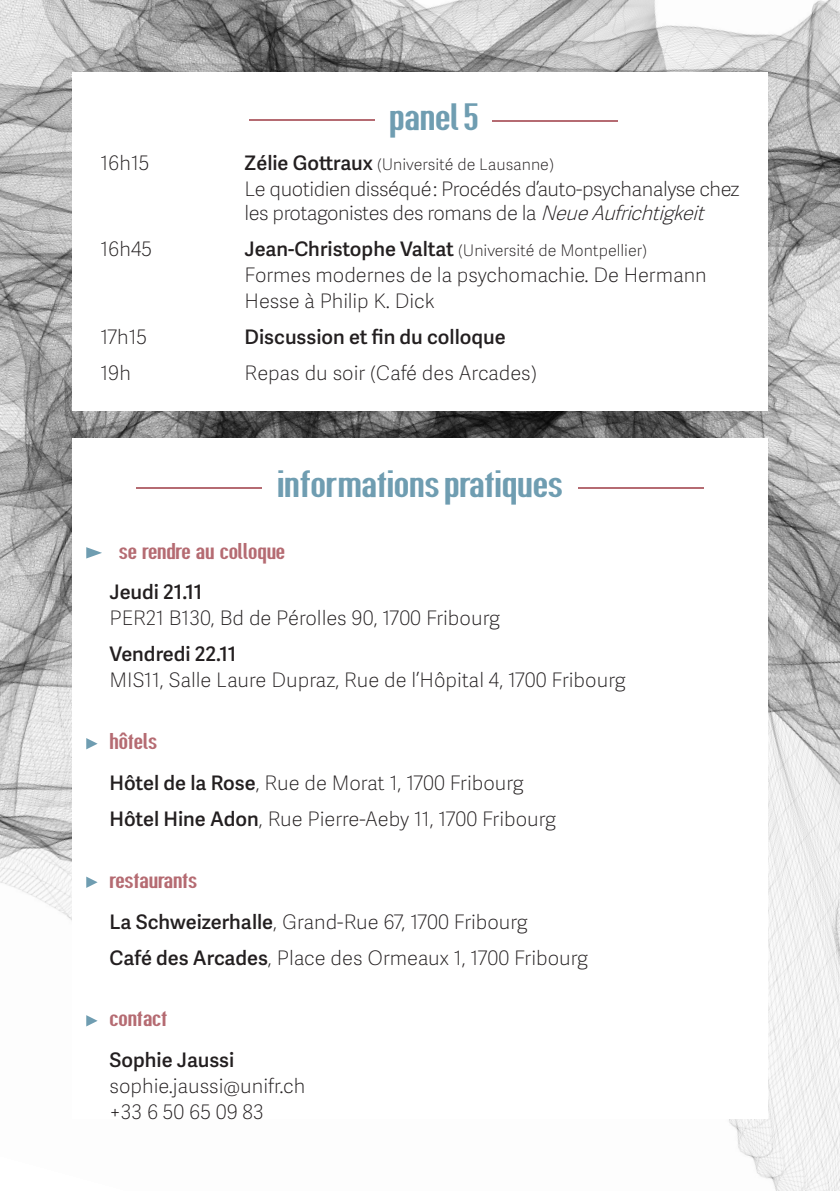
<style>
.page{position:relative;width:840px;height:1191px;background:#fff}
.page>*{position:absolute;margin:0;border:0;box-sizing:border-box;transform-origin:0 0}
.t1{font:40px "Give A Hoot Ex Bd Ext";color:#6f9db1}
.t2{font:24px "Give A Hoot Ex Bd Ext";color:#b56b72}
.t3{font:100 20px/26px "Adelle Sans Devanagari";letter-spacing:-.005em;color:#231f20}
.t4{font:100 20px/24px "Adelle Sans Devanagari";letter-spacing:-.025em;color:#231f20}
.t5{font:600 20px "Adelle Sans Devanagari";color:#231f20}
.t6{font:100 16px "Adelle Sans Devanagari";color:#231f20}
.s1{font-weight:600;font-size:20px}
.s2{font-style:italic}
.s3{font-weight:600}
</style>
<div class="page">
<img style="left:0;top:0;width:839px;height:1191px">
<div style="left:72px;top:438px;width:695px;height:681px;background:#fff"></div>
<div style="left:72px;top:72px;width:695px;height:338px;background:#fff"></div>
<hr style="left:492px;top:120px;width:126px;height:2px;background:#b56b72">
<hr style="left:249px;top:120px;width:125px;height:1px;background:#b56b72">
<hr style="left:578px;top:487px;width:125px;height:2px;background:#b56b72">
<hr style="left:136px;top:487px;width:126px;height:2px;background:#b56b72">
<svg style="left:86px;top:547px;width:16px;height:11px"></svg>
<svg style="left:86px;top:738px;width:12px;height:11px"></svg>
<svg style="left:86px;top:876px;width:12px;height:12px"></svg>
<svg style="left:86px;top:1015px;width:12px;height:11px"></svg>
<p class="t1" style="left:389px;top:94px;width:91px">panel 5</p>
<p class="t3" style="left:100px;top:152px;width:50px">16h15</p>
<p class="t6" style="left:244px;top:153px;width:310px"><span class="s1">Zélie Gottraux</span> (Université de Lausanne)</p>
<p class="t4" style="left:244px;top:179px;width:496px">Le quotidien disséqué : Procédés d’auto-psychanalyse chez les protagonistes des romans de la <span class="s2">NeueAufrichtigkeit</span></p>
<p class="t3" style="left:100px;top:238px;width:53px">16h45</p>
<p class="t6" style="left:244px;top:239px;width:403px"><span class="s1">Jean-Christophe Valtat</span> (Université de Montpellier)</p>
<p class="t3" style="left:244px;top:264px;width:463px">Formes modernes de la psychomachie. De Hermann<br>Hesse à Philip K. Dick</p>
<p class="t3" style="left:100px;top:326px;width:48px">17h15</p>
<p class="t5" style="left:244px;top:326px;width:262px">Discussion et fin du colloque</p>
<p class="t3" style="left:100px;top:362px;width:32px">19h</p>
<p class="t3" style="left:244px;top:362px;width:293px">Repas du soir (Café des Arcades)</p>
<p class="t1" style="left:277px;top:461px;width:287px">informations pratiques</p>
<p class="t2" style="left:119px;top:537px;width:168px">se rendre au colloque</p>
<p class="t5" style="left:109px;top:580px;width:94px">Jeudi 21.11</p>
<p class="t3" style="left:109px;top:606px;width:392px">PER21 B130, Bd de Pérolles 90, 1700 Fribourg</p>
<p class="t5" style="left:109px;top:642px;width:128px">Vendredi 22.11</p>
<p class="t3" style="left:109px;top:668px;width:517px">MIS11, Salle Laure Dupraz, Rue de l’Hôpital 4, 1700 Fribourg</p>
<p class="t2" style="left:109px;top:728px;width:49px">hôtels</p>
<p class="t3" style="left:109px;top:771px;width:415px"><span class="s3">Hôtel de la Rose</span>, Rue de Morat 1, 1700 Fribourg</p>
<p class="t3" style="left:109px;top:807px;width:448px"><span class="s3">Hôtel Hine Adon</span>, Rue Pierre-Aeby 11, 1700 Fribourg</p>
<p class="t2" style="left:109px;top:866px;width:89px">restaurants</p>
<p class="t3" style="left:109px;top:910px;width:419px"><span class="s3">La Schweizerhalle</span>, Grand-Rue 67, 1700 Fribourg</p>
<p class="t3" style="left:109px;top:946px;width:480px"><span class="s3">Café des Arcades</span>, Place des Ormeaux 1, 1700 Fribourg</p>
<p class="t2" style="left:109px;top:1005px;width:59px">contact</p>
<p class="t5" style="left:109px;top:1048px;width:126px">Sophie Jaussi</p>
<p class="t3" style="left:109px;top:1074px;width:197px">sophie.jaussi@unifr.ch</p>
<p class="t3" style="left:109px;top:1100px;width:155px">+33 6 50 65 09 83</p>
</div>
